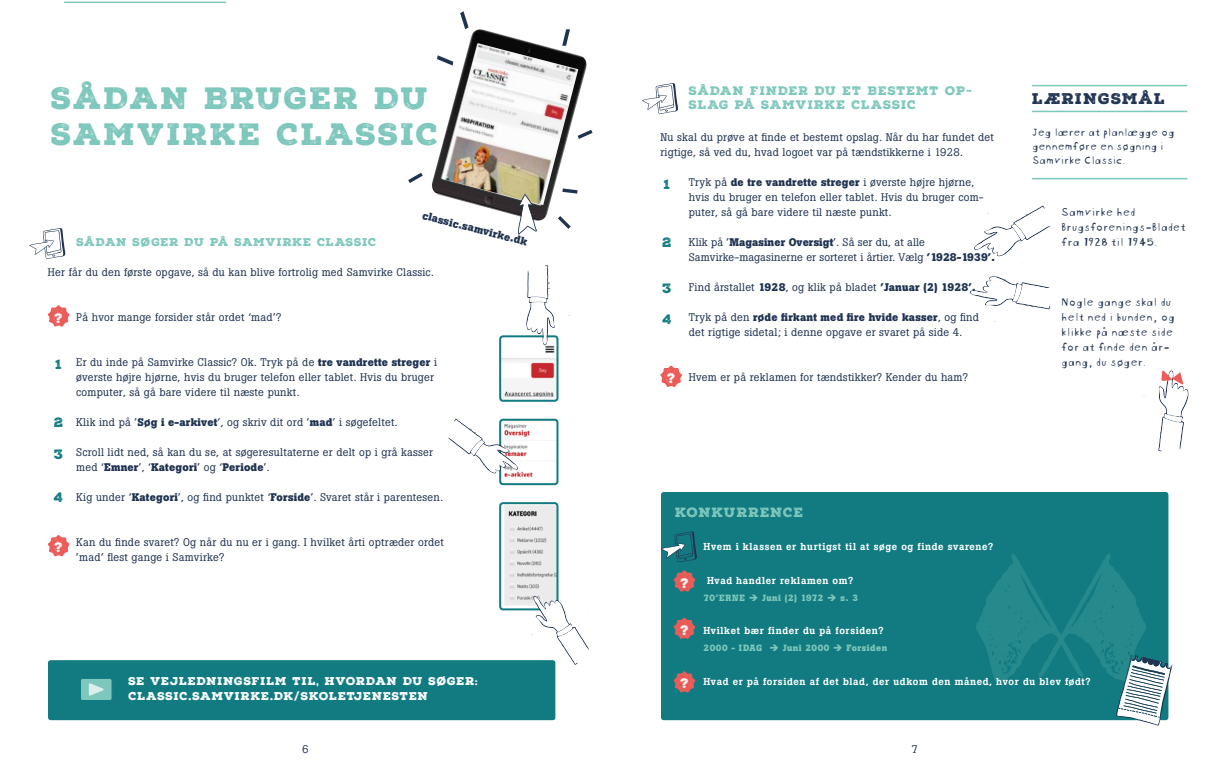
<style>
.page{position:relative;width:1219px;height:777px;background:#fff}
.page>*{position:absolute;margin:0;border:0;box-sizing:border-box;transform-origin:0 0}
.t1{font:30px/36px "Nexa Rust Slab Black 01";letter-spacing:.07em;color:#7ec7bc}
.t2{font:15px "Nexa Rust Slab Black 01";letter-spacing:.07em;color:#203351}
.t3{font:13px "Nexa Rust Slab Black 01";letter-spacing:.06em;color:#7ec7bc}
.t4{font:12px/15px "Blockhead Unplugged";color:#203351}
.t5{font:12px/14.4px "Nexa Rust Slab Black 01";letter-spacing:.07em;color:#7ec7bc}
.t6{font:11.5px/14px "Blockhead Unplugged";letter-spacing:-.01em;color:#203351}
.t7{font:11px/15px "Boton";letter-spacing:.02em;color:#203351}
.t8{font:11px/15px "Nexa Rust Slab Black 01";letter-spacing:.07em;color:#fff}
.t9{font:11px "Nexa Rust Slab Black 01";letter-spacing:.07em;color:#7ec7bc}
.t10{font:700 11px "Boton";color:#203351}
.t11{font:500 10px "Boton";letter-spacing:.06em;color:#fff}
.t12{font:700 9px "Boton";letter-spacing:.06em;color:#7ec7bc}
.s1{font-weight:700}
</style>
<div class="page">
<hr style="left:64px;top:2px;width:162px;height:1px;background:#7ec7bc">
<img style="left:502px;top:345px;width:53px;height:52px">
<div style="left:499px;top:335px;width:59px;height:67px;border:2px solid #127b81;border-radius:3px"></div>
<img style="left:504px;top:424px;width:29px;height:54px">
<div style="left:499px;top:419px;width:59px;height:66px;border:2px solid #127b81;border-radius:3px"></div>
<img style="left:504px;top:505px;width:51px;height:100px">
<div style="left:499px;top:502px;width:59px;height:108px;border:2px solid #127b81;border-radius:3px"></div>
<svg style="left:534px;top:596px;width:56px;height:69px"></svg>
<svg style="left:448px;top:419px;width:70px;height:54px"></svg>
<svg style="left:526px;top:265px;width:29px;height:80px"></svg>
<div style="left:661px;top:492px;width:507px;height:228px;background:#127b81;border-radius:3px"></div>
<div style="left:48px;top:660px;width:507px;height:60px;background:#127b81;border-radius:3px"></div>
<svg style="left:976px;top:553px;width:196px;height:172px"></svg>
<img style="left:431px;top:29px;width:156px;height:192px">
<img style="left:443px;top:43px;width:135px;height:162px">
<svg style="left:558px;top:216px;width:13px;height:13px"></svg>
<svg style="left:578px;top:130px;width:15px;height:9px"></svg>
<svg style="left:562px;top:188px;width:16px;height:6px"></svg>
<svg style="left:408px;top:173px;width:15px;height:10px"></svg>
<svg style="left:437px;top:55px;width:16px;height:11px"></svg>
<svg style="left:460px;top:11px;width:9px;height:18px"></svg>
<svg style="left:562px;top:29px;width:8px;height:17px"></svg>
<svg style="left:518px;top:193px;width:19px;height:42px"></svg>
<svg style="left:970px;top:276px;width:80px;height:33px"></svg>
<svg style="left:974px;top:205px;width:77px;height:59px"></svg>
<svg style="left:661px;top:531px;width:36px;height:31px"></svg>
<svg style="left:29px;top:228px;width:37px;height:31px"></svg>
<svg style="left:642px;top:83px;width:36px;height:31px"></svg>
<svg style="left:1158px;top:370px;width:30px;height:82px"></svg>
<hr style="left:1032px;top:111px;width:155px;height:1px;background:#7ec7bc">
<hr style="left:1032px;top:178px;width:155px;height:1px;background:#7ec7bc">
<hr style="left:1032px;top:85px;width:155px;height:1px;background:#7ec7bc">
<div style="left:80px;top:678px;width:32px;height:22px;background:#7ec7bc;border-radius:2px"></div>
<div style="left:80px;top:678px;width:33px;height:23px;border:1px solid #127b81;border-radius:2px"></div>
<svg style="left:89px;top:683px;width:15px;height:12px"></svg>
<svg style="left:48px;top:305px;width:21px;height:21px"></svg>
<svg style="left:48px;top:535px;width:21px;height:21px"></svg>
<svg style="left:660px;top:366px;width:22px;height:21px"></svg>
<svg style="left:674px;top:570px;width:21px;height:21px"></svg>
<svg style="left:674px;top:671px;width:21px;height:21px"></svg>
<svg style="left:674px;top:617px;width:21px;height:22px"></svg>
<h1 class="t1" style="left:51px;top:81px;width:389px">SÅDAN BRUGER DU<br>SAMVIRKE CLASSIC</h1>
<p class="t5" style="left:689px;top:83px;width:285px">SÅDAN FINDER DU ET BESTEMT OP-<br>SLAG PÅ SAMVIRKE CLASSIC</p>
<h2 class="t2" style="left:1032px;top:88px;width:135px">LÆRINGSMÅL</h2>
<p class="t6" style="left:1032px;top:124px;width:144px">Jeg lærer at planlægge og gennemføre en søgning i<br>Samvirke Classic.</p>
<p class="t7" style="left:660px;top:130px;width:335px">Nu skal du prøve at finde et bestemt opslag. Når du har fundet det rigtige, så ved du, hvad logoet var på tændstikkerne i 1928.</p>
<p class="t7" style="left:689px;top:175px;width:296px">Tryk på <span class="s1">de tre vandrette streger</span> i øverste højre hjørne, hvis du bruger en telefon eller tablet. Hvis du bruger com&shy;puter, så gå bare videre til næste punkt.</p>
<p class="t7" style="left:689px;top:235px;width:307px">Klik på ’<span class="s1">Magasiner Oversigt</span>’. Så ser du, at alle<br>Samvirke-magasinerne er sorteret i årtier. Vælg <span class="s1">’1928-1939’.</span></p>
<p class="t7" style="left:689px;top:280px;width:288px">Find årstallet <span class="s1">1928</span>, og klik på bladet <span class="s1">’Januar (2) 1928’.</span></p>
<p class="t7" style="left:689px;top:310px;width:292px">Tryk på den <span class="s1">røde firkant med fire hvide kasser</span>, og find det rigtige sidetal; i denne opgave er svaret på side 4.</p>
<p class="t7" style="left:689px;top:370px;width:281px">Hvem er på reklamen for tændstikker? Kender du ham?</p>
<p class="t4" style="left:1061px;top:203px;width:126px">Samvirke hed<br>Brugsforenings-Bladet fra 1928 til 1945.</p>
<p class="t10" style="left:425px;top:208px;width:109px;rotate:15deg">classic.samvirke.dk</p>
<p class="t9" style="left:76px;top:235px;width:302px">SÅDAN SØGER DU PÅ SAMVIRKE CLASSIC</p>
<p class="t7" style="left:48px;top:265px;width:387px">Her får du den første opgave, så du kan blive fortrolig med Samvirke Classic.</p>
<p class="t7" style="left:76px;top:310px;width:206px">På hvor mange forsider står ordet ‘mad’?</p>
<p class="t7" style="left:76px;top:355px;width:362px">Er du inde på Samvirke Classic? Ok. Tryk på de <span class="s1">tre vandrette streger</span> i øverste højre hjørne, hvis du bruger telefon eller tablet. Hvis du bruger computer, så gå bare videre til næste punkt.</p>
<p class="t7" style="left:76px;top:415px;width:323px">Klik ind på ’<span class="s1">Søg i e-arkivet</span>’, og skriv dit ord ’<span class="s1">mad</span>’ i søgefeltet.</p>
<p class="t7" style="left:76px;top:445px;width:358px">Scroll lidt ned, så kan du se, at søgeresultaterne er delt op i grå kasser med ‘<span class="s1">Emner</span>’, ‘<span class="s1">Kategori</span>’ og ‘<span class="s1">Periode</span>’.</p>
<p class="t7" style="left:76px;top:490px;width:368px">Kig under ‘<span class="s1">Kategori</span>’, og find punktet ‘<span class="s1">Forside</span>’. Svaret står i parentesen.</p>
<p class="t7" style="left:76px;top:535px;width:369px">Kan du finde svaret? Og når du nu er i gang. I hvilket årti optræder ordet ’mad’ flest gange i Samvirke?</p>
<p class="t4" style="left:1061px;top:293px;width:115px">Nogle gange skal du helt ned i bunden, og klikke på næste side for at finde den år&shy;gang, du søger.</p>
<p class="t3" style="left:675px;top:503px;width:130px">KONKURRENCE</p>
<p class="t11" style="left:703px;top:541px;width:291px">Hvem i klassen er hurtigst til at søge og finde svarene?</p>
<p class="t11" style="left:707px;top:574px;width:148px">Hvad handler reklamen om?</p>
<p class="t12" style="left:703px;top:592px;width:156px">70’ERNE ➔ Juni (2) 1972 ➔ s. 3</p>
<p class="t11" style="left:703px;top:625px;width:182px">Hvilket bær finder du på forsiden?</p>
<p class="t12" style="left:703px;top:643px;width:185px">2000 - IDAG ➔ Juni 2000 ➔ Forsiden</p>
<p class="t11" style="left:703px;top:675px;width:389px">Hvad er på forsiden af det blad, der udkom den måned, hvor du blev født?</p>
<p class="t8" style="left:128px;top:674px;width:351px">SE VEJLEDNINGSFILM TIL, HVORDAN DU SØGER:<br>CLASSIC.SAMVIRKE.DK/SKOLETJENESTEN</p>
<p class="t7" style="left:302px;top:741px;width:8px">6</p>
<p class="t7" style="left:911px;top:741px;width:8px">7</p>
</div>
